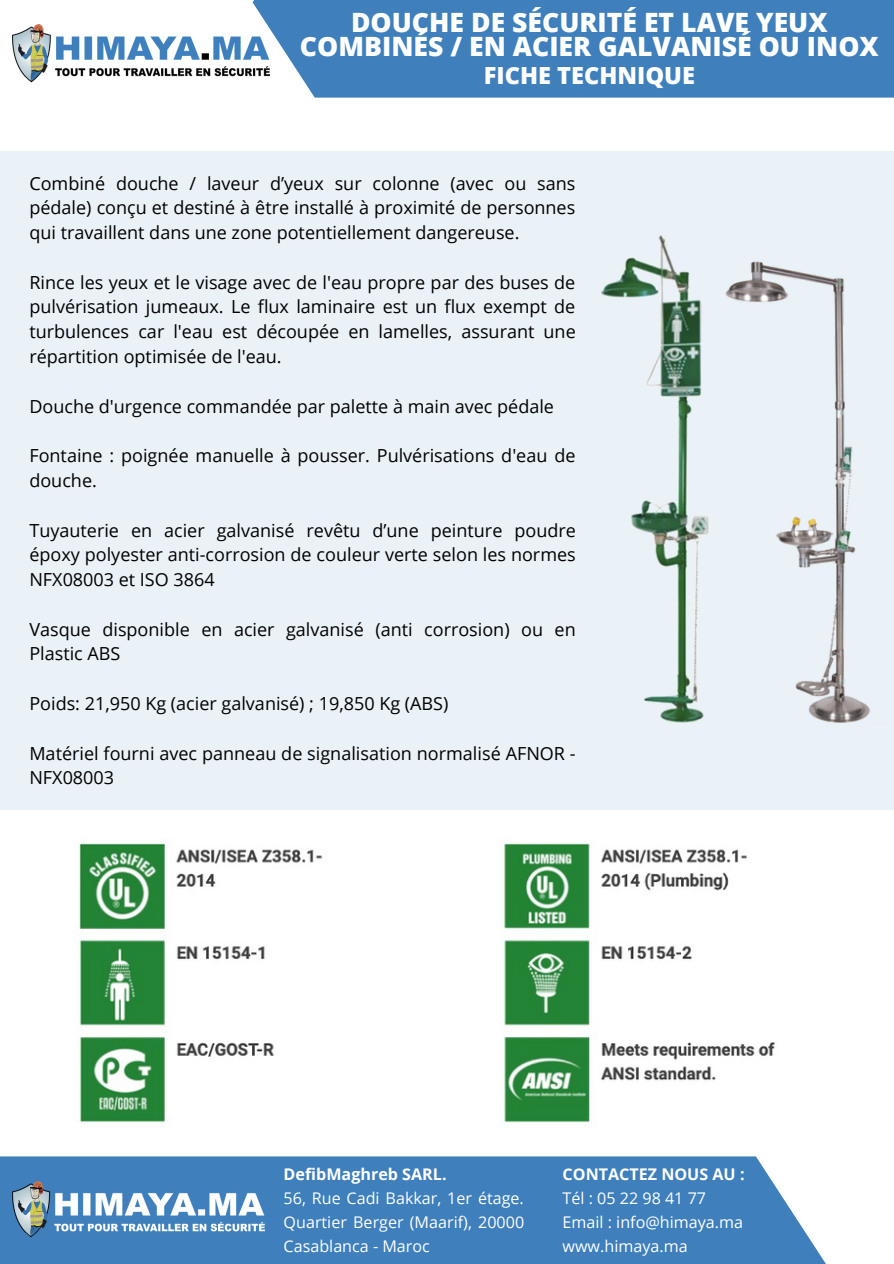
<style>
.page{position:relative;width:894px;height:1264px;background:#fff}
.page>*{position:absolute;margin:0;border:0;box-sizing:border-box;transform-origin:0 0}
.t1{font:800 26.55px/23.7px "Open Sans";color:#fff;text-align:center}
.t2{font:800 23.55px "Open Sans";color:#fff}
.t3{font:18px/24.8px "Open Sans";color:#000;text-align:justify}
.t4{font:16.05px/24.2px "Open Sans";color:#fff;text-align:justify}
.t5{font:700 16.05px "Open Sans";color:#fff}
</style>
<div class="page">
<div style="left:252px;top:0;width:641px;height:98px;background:#3e7fbc"></div>
<div style="left:0;top:1156px;width:826px;height:107px;background:#3e7fbc"></div>
<img style="left:13px;top:25px;width:257px;height:58px">
<div style="left:0;top:151px;width:893px;height:658px;background:#eaf1f7"></div>
<img style="left:13px;top:1181px;width:251px;height:57px">
<img style="left:600px;top:235px;width:109px;height:488px">
<img style="left:725px;top:261px;width:146px;height:462px">
<img style="left:79px;top:843px;width:244px;height:280px">
<img style="left:504px;top:843px;width:271px;height:280px">
<p class="t1" style="left:300px;top:10px;width:580px">DOUCHE DE SÉCURITÉ ET LAVE YEUX<br>COMBINÉS / EN ACIER GALVANISÉ OU INOX</p>
<p class="t2" style="left:483px;top:59px;width:213px">FICHE TECHNIQUE</p>
<p class="t3" style="left:29px;top:170px;width:547px">Combiné douche / laveur d’yeux sur colonne (avec ou sans pédale) conçu et destiné à être installé à proximité de personnes qui travaillent dans une zone potentiellement dangereuse.</p>
<p class="t3" style="left:29px;top:269px;width:547px">Rince les yeux et le visage avec de l'eau propre par des buses de pulvérisation jumeaux. Le flux laminaire est un flux exempt de turbulences car l'eau est découpée en lamelles, assurant une répartition optimisée de l'eau.</p>
<p class="t3" style="left:29px;top:393px;width:526px">Douche d'urgence commandée par palette à main avec pédale</p>
<p class="t3" style="left:29px;top:443px;width:547px">Fontaine : poignée manuelle à pousser. Pulvérisations d'eau de douche.</p>
<p class="t3" style="left:29px;top:517px;width:548px">Tuyauterie en acier galvanisé revêtu d’une peinture poudre époxy polyester anti-corrosion de couleur verte selon les normes NFX08003 et ISO 3864</p>
<p class="t3" style="left:29px;top:616px;width:547px">Vasque disponible en acier galvanisé (anti corrosion) ou en<br>Plastic ABS</p>
<p class="t3" style="left:29px;top:690px;width:420px">Poids: 21,950 Kg (acier galvanisé) ; 19,850 Kg (ABS)</p>
<p class="t3" style="left:29px;top:740px;width:547px">Matériel fourni avec panneau de signalisation normalisé AFNOR -<br>NFX08003</p>
<p class="t5" style="left:283px;top:1162px;width:164px">DefibMaghreb SARL.</p>
<p class="t4" style="left:283px;top:1185px;width:242px">56, Rue Cadi Bakkar, 1er étage.<br>Quartier Berger (Maarif), 20000<br>Casablanca - Maroc</p>
<p class="t5" style="left:562px;top:1162px;width:183px">CONTACTEZ NOUS AU :</p>
<p class="t4" style="left:562px;top:1185px;width:145px">Tél : 05 22 98 41 77</p>
<p class="t4" style="left:562px;top:1209px;width:182px">Email : info@himaya.ma</p>
<p class="t4" style="left:562px;top:1233px;width:127px">www.himaya.ma</p>
</div>
